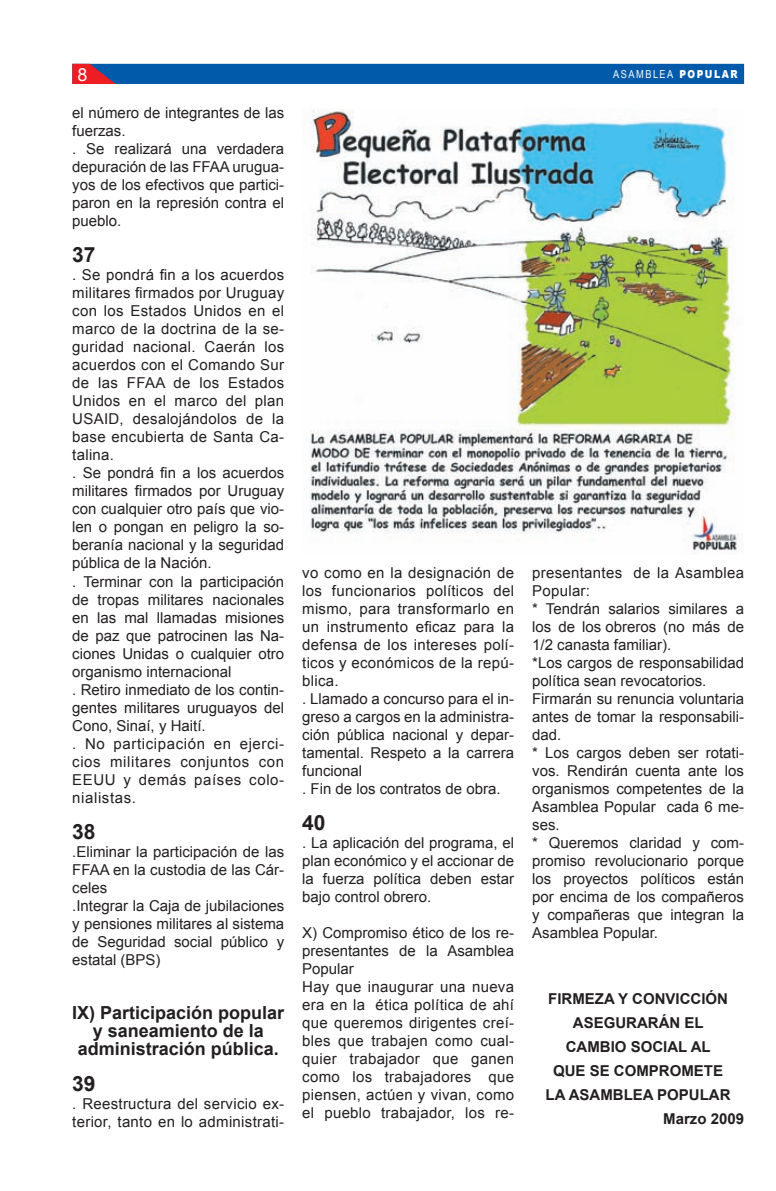
<style>
.page{position:relative;width:776px;height:1191px;background:#fff}
.page>*{position:absolute;margin:0;border:0;box-sizing:border-box;transform-origin:0 0}
.t1{font:700 21px "Arial";color:#231f20}
.t2{font:700 18px/18px "Arial";color:#231f20;text-align:center}
.t3{font:18px "Arial";color:#fff}
.t4{font:15px/18px "Arial";color:#231f20}
.t5{font:15px/18px "Arial";letter-spacing:.02em;color:#231f20}
.t6{font:700 15px "Arial";color:#231f20}
.t7{font:10.95px "Arial";letter-spacing:.16em;color:#fff;scale:.84 1}
.s1{font-weight:900}
</style>
<div class="page">
<div style="left:73px;top:65px;width:670px;height:18px;background:#015aaa"></div>
<div style="left:72px;top:64px;width:672px;height:20px;border:2px solid #015aaa"></div>
<svg style="left:72px;top:63px;width:46px;height:21px"></svg>
<img style="left:302px;top:109px;width:437px;height:446px">
<p class="t3" style="left:78px;top:63px;width:12px">8</p>
<p class="t7" style="left:613px;top:67px;width:149px">ASAMBLEA <span class="s1">POPULAR</span></p>
<p class="t4" style="left:72px;top:104px;width:213px">el número de integrantes de las fuerzas.<br>. Se realizará una verdadera depuración de las FFAA urugua&shy;yos de los efectivos que partici&shy;paron en la represión contra el pueblo.</p>
<h1 class="t1" style="left:72px;top:241px;width:25px">37</h1>
<p class="t4" style="left:72px;top:266px;width:213px">. Se pondrá fin a los acuerdos militares firmados por Uruguay con los Estados Unidos en el marco de la doctrina de la se&shy;guridad nacional. Caerán los acuerdos con el Comando Sur de las FFAA de los Estados<br>Unidos en el marco del plan<br>USAID, desalojándolos de la base encubierta de Santa Ca&shy;talina.<br>. Se pondrá fin a los acuerdos militares firmados por Uruguay con cualquier otro país que vio&shy;len o pongan en peligro la so&shy;beranía nacional y la seguridad pública de la Nación.<br>. Terminar con la participación de tropas militares nacionales en las mal llamadas misiones de paz que patrocinen las Na&shy;ciones Unidas o cualquier otro organismo internacional<br>. Retiro inmediato de los contin&shy;gentes militares uruguayos del<br>Cono, Sinaí, y Haití.<br>. No participación en ejerci&shy;cios militares conjuntos con<br>EEUU y demás países colo&shy;nialistas.</p>
<h1 class="t1" style="left:72px;top:817px;width:25px">38</h1>
<p class="t4" style="left:72px;top:842px;width:213px">.Eliminar la participación de las<br>FFAA en la custodia de las Cár&shy;celes<br>.Integrar la Caja de jubilaciones y pensiones militares al sistema de Seguridad social público y estatal (BPS)</p>
<p class="t2" style="left:72px;top:1004px;width:213px">IX) Participación popular y saneamiento de la administración pública.</p>
<h1 class="t1" style="left:72px;top:1069px;width:25px">39</h1>
<p class="t5" style="left:72px;top:1094px;width:213px">. Reestructura del servicio ex&shy;terior, tanto en lo administrati-</p>
<p class="t5" style="left:302px;top:563px;width:213px">vo como en la designación de los funcionarios políticos del mismo, para transformarlo en un instrumento eficaz para la defensa de los intereses polí&shy;ticos y económicos de la repú&shy;blica.<br>. Llamado a concurso para el in&shy;greso a cargos en la administra&shy;ción pública nacional y depar&shy;tamental. Respeto a la carrera funcional<br>. Fin de los contratos de obra.</p>
<h1 class="t1" style="left:302px;top:808px;width:25px">40</h1>
<p class="t4" style="left:302px;top:833px;width:213px;text-align:justify">. La aplicación del programa, el plan económico y el accionar de la fuerza política deben estar bajo control obrero.</p>
<p class="t5" style="left:302px;top:923px;width:213px">X) Compromiso ético de los re&shy;presentantes de la Asamblea<br>Popular<br>Hay que inaugurar una nueva era en la ética política de ahí que queremos dirigentes creí&shy;bles que trabajen como cual&shy;quier trabajador que ganen como los trabajadores que piensen, actúen y vivan, como el pueblo trabajador, los re-</p>
<p class="t4" style="left:532px;top:563px;width:213px">presentantes de la Asamblea<br>Popular:<br>* Tendrán salarios similares a los de los obreros (no más de<br>1/2 canasta familiar).<br>*Los cargos de responsabilidad política sean revocatorios.<br>Firmarán su renuncia voluntaria antes de tomar la responsabili&shy;dad.<br>* Los cargos deben ser rotati&shy;vos. Rendirán cuenta ante los organismos competentes de la<br>Asamblea Popular cada 6 me&shy;ses.<br>* Queremos claridad y com&shy;promiso revolucionario porque los proyectos políticos están por encima de los compañeros y compañeras que integran la<br>Asamblea Popular.</p>
<p class="t6" style="left:548px;top:988px;width:181px">FIRMEZA Y CONVICCIÓN</p>
<p class="t6" style="left:573px;top:1012px;width:132px">ASEGURARÁN EL</p>
<p class="t6" style="left:566px;top:1036px;width:147px">CAMBIO SOCIAL AL</p>
<p class="t6" style="left:553px;top:1060px;width:172px">QUE SE COMPROMETE</p>
<p class="t6" style="left:546px;top:1084px;width:186px">LA ASAMBLEA POPULAR</p>
<p class="t6" style="left:663px;top:1108px;width:82px">Marzo 2009</p>
</div>
